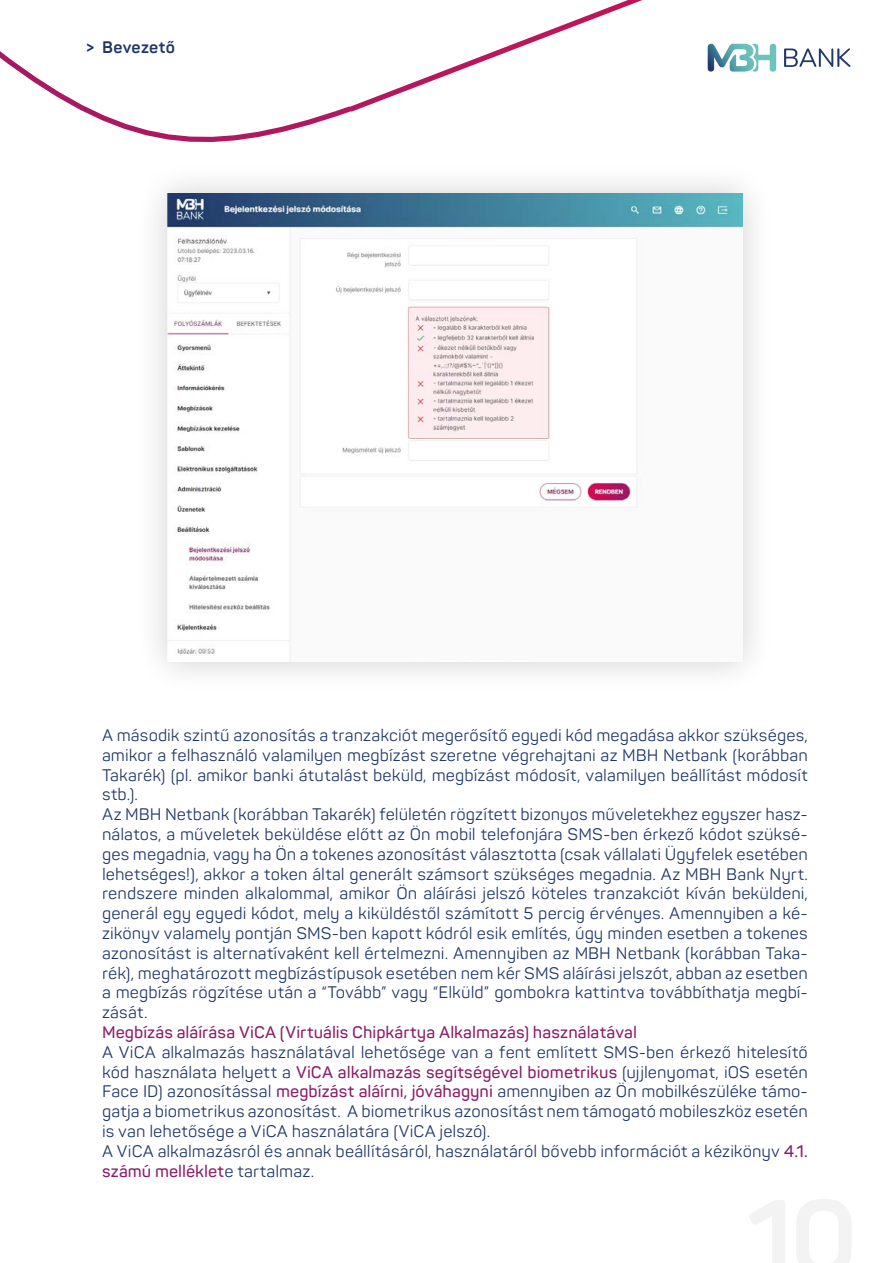
<style>
.page{position:relative;width:893px;height:1263px;background:#fff}
.page>*{position:absolute;margin:0;border:0;box-sizing:border-box;transform-origin:0 0}
.t1{font:16.5px/19.8px "Panton";letter-spacing:.005em;color:#203768}
.t2{font:600 16.5px "Panton";letter-spacing:.005em;color:#8b1d69}
.t3{font:700 16.5px "Panton";letter-spacing:.02em;color:#203768}
.s1{font-weight:600;color:#8b1d69}
</style>
<div class="page">
<svg style="left:0;top:0;width:851px;height:142px"></svg>
<svg style="left:784px;top:48px;width:66px;height:19px"></svg>
<svg style="left:708px;top:44px;width:68px;height:28px"></svg>
<div style="left:135px;top:161px;width:640px;height:534px;background:#000;opacity:.2"></div>
<img style="left:168px;top:194px;width:574px;height:468px">
<p class="t3" style="left:86px;top:36px;width:90px">&gt; Bevezető</p>
<p class="t1" style="left:102px;top:725px;width:707px">A második szintű azonosítás a tranzakciót megerősítő egyedi kód megadása akkor szükséges, amikor a felhasználó valamilyen megbízást szeretne végrehajtani az MBH Netbank (korábban Takarék) (pl. amikor banki átutalást beküld, megbízást módosít, valamilyen beállítást módosít stb.).<br>Az MBH Netbank (korábban Takarék) felületén rögzített bizonyos műveletekhez egyszer hasz&shy;nálatos, a műveletek beküldése előtt az Ön mobil telefonjára SMS-ben érkező kódot szüksé&shy;ges megadnia, vagy ha Ön a tokenes azonosítást választotta (csak vállalati Ügyfelek esetében lehetséges!), akkor a token által generált számsort szükséges megadnia. Az MBH Bank Nyrt. rendszere minden alkalommal, amikor Ön aláírási jelszó köteles tranzakciót kíván beküldeni, generál egy egyedi kódot, mely a kiküldéstől számított 5 percig érvényes. Amennyiben a ké&shy;zikönyv valamely pontján SMS-ben kapott kódról esik említés, úgy minden esetben a tokenes azonosítást is alternatívaként kell értelmezni. Amennyiben az MBH Netbank (korábban Taka&shy;rék), meghatározott megbízástípusok esetében nem kér SMS aláírási jelszót, abban az esetben a megbízás rögzítése után a “Tovább” vagy “Elküld” gombokra kattintva továbbíthatja megbí&shy;zását.</p>
<p class="t2" style="left:102px;top:1022px;width:536px">Megbízás aláírása ViCA (Virtuális Chipkártya Alkalmazás) használatával</p>
<p class="t1" style="left:102px;top:1042px;width:707px">A ViCA alkalmazás használatával lehetősége van a fent említett SMS-ben érkező hitelesítő kód használata helyett a <span class="s1">ViCA alkalmazás segítségével biometrikus</span> (ujjlenyomat, iOS esetén Face ID) azonosítással <span class="s1">megbízást aláírni, jóváhagyni</span> amennyiben az Ön mobilkészüléke támo&shy;gatja a biometrikus azonosítást. A biometrikus azonosítást nem támogató mobileszköz esetén is van lehetősége a ViCA használatára (ViCA jelszó).<br>A ViCA alkalmazásról és annak beállításáról, használatáról bővebb információt a kézikönyv <span class="s1">4.1. számú melléklet</span>e tartalmaz.</p>
</div>
